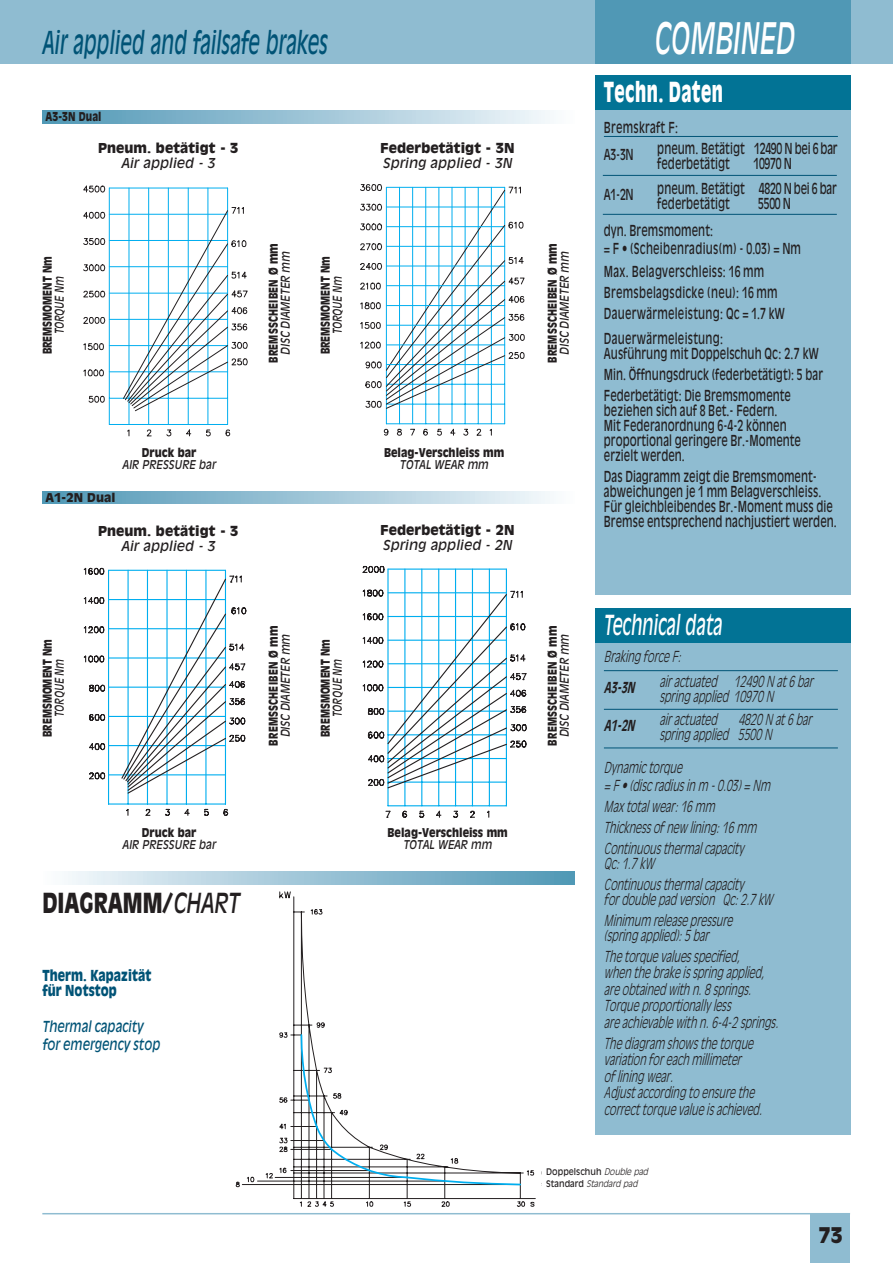
<style>
.page{position:relative;width:893px;height:1263px;background:#fff}
.page>*{position:absolute;margin:0;border:0;box-sizing:border-box;transform-origin:0 0}
.t1{font:italic 42.9px "Antique Olive";letter-spacing:.005em;color:#fff;scale:.62 1}
.t2{font:italic 31.2px "Antique Olive";color:#005376;scale:.62 1}
.t3{font:900 27.3px "Antique Olive";color:#231f20;scale:.77 1}
.t4{font:italic 27.3px "Antique Olive";color:#fff;scale:.62 1}
.t5{font:900 27.3px "Antique Olive";letter-spacing:.025em;color:#fff;scale:.62 1}
.t6{font:900 21px "Antique Olive";color:#231f20;scale:.93 1}
.t7{font:italic 300 15px/16.5px "Antique Olive";letter-spacing:.005em;color:#231f20;scale:.7 1}
.t8{font:15px/15px "Antique Olive";letter-spacing:.005em;color:#231f20;scale:.7 1}
.t9{font:15px/21px "Antique Olive";letter-spacing:.025em;color:#231f20;scale:.7 1}
.t10{font:italic 15px/18px "Antique Olive";letter-spacing:.005em;color:#005376;scale:.8 1}
.t11{font:900 15px/15px "Antique Olive";letter-spacing:.005em;color:#005376;scale:.8 1}
.t12{font:italic 700 15px "Antique Olive";color:#231f20;scale:.7 1}
.t13{font:900 13.5px "Antique Olive";letter-spacing:.005em;color:#231f20}
.t14{font:italic 13.5px "Antique Olive";letter-spacing:.005em;color:#231f20}
.t15{font:italic 12px "Antique Olive";color:#231f20;scale:.88 1}
.t16{font:900 12px "Antique Olive";letter-spacing:.025em;color:#231f20;scale:.8 1}
.t17{font:900 12px "Antique Olive";color:#231f20;scale:.8 1}
.t18{font:900 12px "Antique Olive";color:#231f20;scale:.88 1}
.t19{font:italic 12px "Antique Olive";color:#231f20;scale:.8 1}
.t20{font:900 12px "Antique Olive";color:#231f20}
.t21{font:italic 300 9px/12px "Antique Olive";color:#231f20;scale:.92 1}
.s1{font-weight:400;font-style:italic}
.s2{font-weight:400;font-style:normal}
</style>
<div class="page">
<svg style="left:236px;top:891px;width:300px;height:316px"></svg>
<svg style="left:299px;top:1033px;width:223px;height:153px"></svg>
<svg style="left:42px;top:111px;width:508px;height:12px;background:#9dc4d6"></svg>
<svg style="left:360px;top:184px;width:165px;height:252px"></svg>
<svg style="left:83px;top:185px;width:165px;height:252px"></svg>
<svg style="left:83px;top:567px;width:164px;height:249px"></svg>
<svg style="left:362px;top:565px;width:165px;height:253px"></svg>
<svg style="left:42px;top:491px;width:508px;height:13px;background:#9dc4d6"></svg>
<div style="left:595px;top:633px;width:255px;height:502px;background:#8fbcd1"></div>
<div style="left:595px;top:99px;width:255px;height:496px;background:#8fbcd1"></div>
<div style="left:595px;top:608px;width:255px;height:34px;background:#027395"></div>
<div style="left:595px;top:76px;width:255px;height:34px;background:#027395"></div>
<hr style="left:604px;top:136px;width:233px;height:1px;background:#005376">
<hr style="left:604px;top:670px;width:233px;height:1px;background:#005376">
<hr style="left:604px;top:748px;width:233px;height:1px;background:#005376">
<hr style="left:603px;top:175px;width:233px;height:1px;background:#005376">
<hr style="left:603px;top:214px;width:233px;height:1px;background:#005376">
<hr style="left:604px;top:709px;width:233px;height:1px;background:#005376">
<svg style="left:68px;top:872px;width:506px;height:12px;background:#9dc4d6"></svg>
<div style="left:0;top:0;width:892px;height:64px;background:#8fbcd1"></div>
<div style="left:595px;top:0;width:255px;height:64px;background:#5098b5"></div>
<div style="left:810px;top:1213px;width:40px;height:50px;background:#8fbcd1"></div>
<hr style="left:42px;top:1213px;width:808px;height:1px;background:#8fbcd1">
<h2 class="t2" style="left:42px;top:30px;width:461px">Air applied and failsafe brakes</h2>
<h1 class="t1" style="left:654px;top:20px;width:228px">COMBINED</h1>
<p class="t17" style="left:46px;top:112px;width:71px">A3-3N Dual</p>
<p class="t13" style="left:98px;top:142px;width:142px">Pneum. betätigt - 3</p>
<p class="t14" style="left:121px;top:157px;width:95px">Air applied - 3</p>
<p class="t16" style="left:268px;top:363px;width:151px;rotate:-90deg">BREMSSCHEIBEN Ø mm</p>
<p class="t17" style="left:43px;top:354px;width:124px;rotate:-90deg">BREMSMOMENT Nm</p>
<p class="t15" style="left:280px;top:355px;width:119px;rotate:-90deg">DISC DIAMETER mm</p>
<p class="t19" style="left:55px;top:334px;width:74px;rotate:-90deg">TORQUE Nm</p>
<p class="t18" style="left:142px;top:448px;width:64px">Druck bar</p>
<p class="t15" style="left:122px;top:460px;width:108px">AIR PRESSURE bar</p>
<p class="t20" style="left:46px;top:493px;width:71px">A1-2N Dual</p>
<p class="t13" style="left:98px;top:525px;width:142px">Pneum. betätigt - 3</p>
<p class="t14" style="left:121px;top:540px;width:95px">Air applied - 3</p>
<p class="t16" style="left:268px;top:746px;width:151px;rotate:-90deg">BREMSSCHEIBEN Ø mm</p>
<p class="t17" style="left:43px;top:737px;width:124px;rotate:-90deg">BREMSMOMENT Nm</p>
<p class="t15" style="left:280px;top:737px;width:119px;rotate:-90deg">DISC DIAMETER mm</p>
<p class="t19" style="left:55px;top:717px;width:74px;rotate:-90deg">TORQUE Nm</p>
<p class="t18" style="left:142px;top:828px;width:64px">Druck bar</p>
<p class="t15" style="left:122px;top:840px;width:108px">AIR PRESSURE bar</p>
<h3 class="t3" style="left:42px;top:892px;width:258px">DIAGRAMM/<span class="s1">CHART</span></h3>
<p class="t11" style="left:42px;top:968px;width:138px">Therm. Kapazität für Notstop</p>
<p class="t10" style="left:42px;top:1018px;width:149px">Thermal capacity for emergency stop</p>
<p class="t13" style="left:380px;top:142px;width:135px">Federbetätigt - 3N</p>
<p class="t14" style="left:383px;top:157px;width:131px">Spring applied - 3N</p>
<p class="t16" style="left:547px;top:363px;width:151px;rotate:-90deg">BREMSSCHEIBEN Ø mm</p>
<p class="t17" style="left:320px;top:354px;width:124px;rotate:-90deg">BREMSMOMENT Nm</p>
<p class="t15" style="left:559px;top:355px;width:119px;rotate:-90deg">DISC DIAMETER mm</p>
<p class="t19" style="left:332px;top:334px;width:74px;rotate:-90deg">TORQUE Nm</p>
<p class="t18" style="left:384px;top:448px;width:138px">Belag-Verschleiss mm</p>
<p class="t15" style="left:400px;top:460px;width:102px">TOTAL WEAR mm</p>
<p class="t13" style="left:380px;top:524px;width:135px">Federbetätigt - 2N</p>
<p class="t14" style="left:383px;top:539px;width:131px">Spring applied - 2N</p>
<p class="t16" style="left:547px;top:746px;width:151px;rotate:-90deg">BREMSSCHEIBEN Ø mm</p>
<p class="t17" style="left:320px;top:737px;width:124px;rotate:-90deg">BREMSMOMENT Nm</p>
<p class="t15" style="left:559px;top:737px;width:119px;rotate:-90deg">DISC DIAMETER mm</p>
<p class="t19" style="left:332px;top:717px;width:74px;rotate:-90deg">TORQUE Nm</p>
<p class="t18" style="left:387px;top:828px;width:138px">Belag-Verschleiss mm</p>
<p class="t15" style="left:403px;top:840px;width:102px">TOTAL WEAR mm</p>
<h3 class="t5" style="left:604px;top:81px;width:193px">Techn. Daten</h3>
<p class="t9" style="left:604px;top:115px;width:107px;line-height:27px">Bremskraft F:<br>A3-3N</p>
<p class="t8" style="left:657px;top:142px;width:259px">pneum. Betätigt 12490 N bei 6 bar federbetätigt</p>
<p class="t8" style="left:753px;top:157px;width:56px">10970 N</p>
<p class="t8" style="left:604px;top:188px;width:44px">A1-2N</p>
<p class="t8" style="left:657px;top:182px;width:258px">pneum. Betätigt 4820 N bei 6 bar federbetätigt</p>
<p class="t8" style="left:758px;top:197px;width:48px">5500 N</p>
<p class="t8" style="left:604px;top:223px;width:283px;line-height:18px">dyn. Bremsmoment:<br>= F • (Scheibenradius(m) - 0.03) = Nm</p>
<p class="t9" style="left:604px;top:261px;width:260px">Max. Belagverschleiss: 16 mm<br>Bremsbelagsdicke (neu): 16 mm<br>Dauerwärmeleistung: Qc = 1.7 kW</p>
<p class="t8" style="left:604px;top:332px;width:308px">Dauerwärmeleistung:<br>Ausführung mit Doppelschuh Qc: 2.7 kW</p>
<p class="t8" style="left:604px;top:365px;width:315px;line-height:21px">Min. Öffnungsdruck (federbetätigt): 5 bar<br>Federbetätigt: Die Bremsmomente</p>
<p class="t8" style="left:604px;top:404px;width:283px">beziehen sich auf 8 Bet.- Federn.<br>Mit Federanordnung 6-4-2 können proportional geringere Br.-Momente erzielt werden.</p>
<p class="t8" style="left:604px;top:470px;width:334px">Das Diagramm zeigt die Bremsmoment&shy;abweichungen je 1 mm Belagverschleiss.<br>Für gleichbleibendes Br.-Moment muss die Bremse entsprechend nachjustiert werden.</p>
<h3 class="t4" style="left:604px;top:613px;width:192px">Technical data</h3>
<p class="t7" style="left:604px;top:648px;width:115px">Braking force F:</p>
<p class="t12" style="left:604px;top:681px;width:49px">A3-3N</p>
<p class="t7" style="left:659px;top:674px;width:225px;line-height:15px">airactuated 12490 N at6 bar spring applied 10970 N</p>
<p class="t12" style="left:604px;top:720px;width:49px">A1-2N</p>
<p class="t7" style="left:659px;top:713px;width:223px;line-height:15px">airactuated 4820 N at6 bar spring applied 5500 N</p>
<p class="t7" style="left:604px;top:759px;width:243px;line-height:18px">Dynamictorque<br>= F •(discradiusin m -0.03)= Nm</p>
<p class="t7" style="left:604px;top:796px;width:223px;line-height:21px">Maxtotalwear:16 mm<br>Thicknessofnew lining:16 mm<br>Continuousthermalcapacity</p>
<p class="t7" style="left:604px;top:853px;width:201px;line-height:21px">Qc:1.7 kW<br>Continuousthermalcapacity</p>
<p class="t7" style="left:604px;top:889px;width:247px;line-height:21px">fordouble pad version Qc:2.7 kW<br>Minimum release pressure</p>
<p class="t7" style="left:604px;top:925px;width:200px;line-height:21px">(spring applied):5 bar<br>The torque valuesspecified,</p>
<p class="t7" style="left:604px;top:965px;width:255px">when the brake isspring applied, are obtained with n.8 springs.<br>Torque proportionally less<br>are achievable with n.6-4-2 springs.</p>
<p class="t7" style="left:604px;top:1036px;width:232px">The diagram showsthe torque variation foreach millimeter oflining wear.<br>Adjustaccording to ensure the correcttorque value isachieved.</p>
<p class="t21" style="left:546px;top:1166px;width:114px"><span class="s2">Doppelschuh</span> Double pad<br><span class="s2">S t a n d a r d</span> Standard pad</p>
<h3 class="t6" style="left:818px;top:1227px;width:27px">73</h3>
</div>
